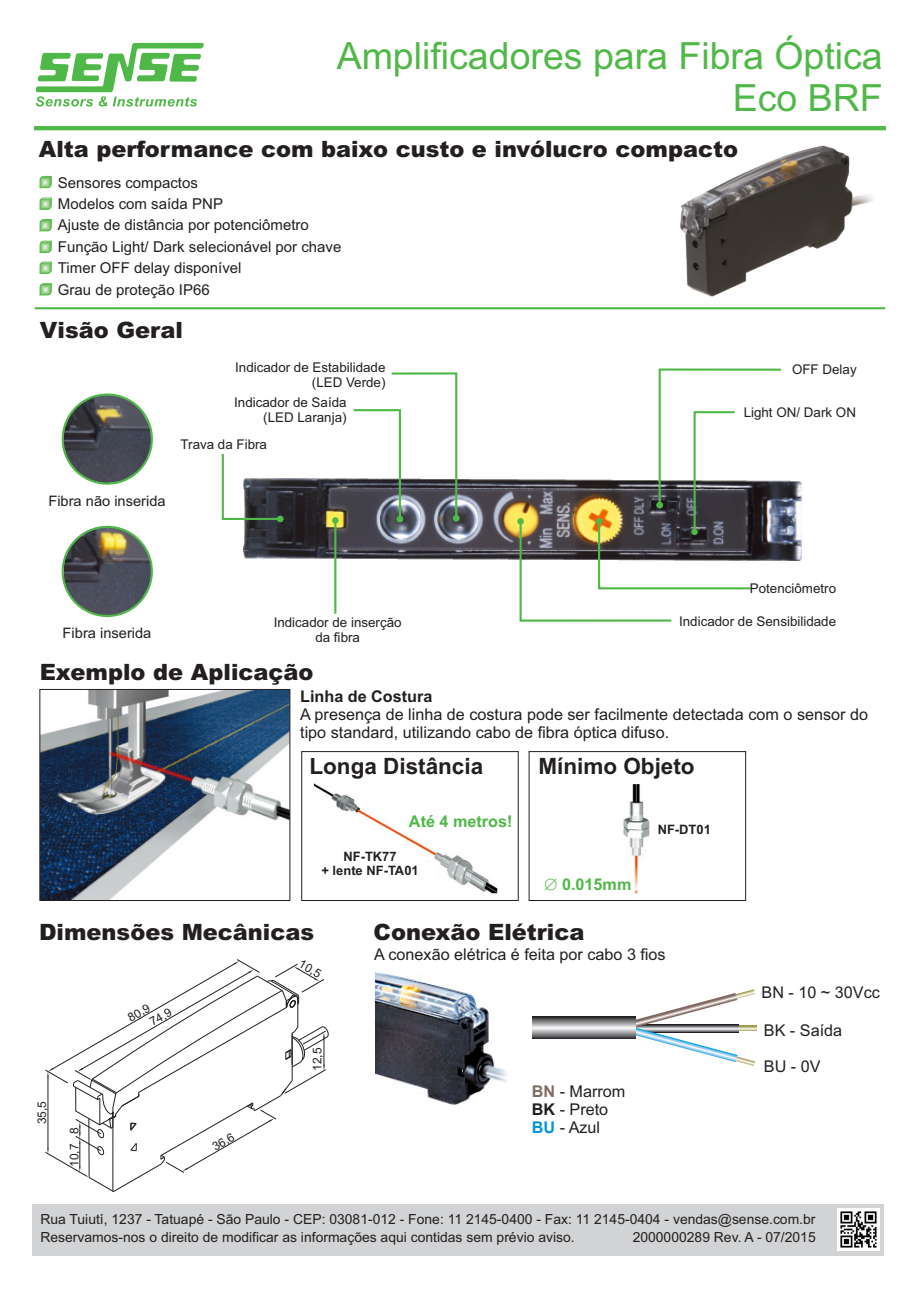
<style>
.page{position:relative;width:920px;height:1290px;background:#fff}
.page>*{position:absolute;margin:0;border:0;box-sizing:border-box;transform-origin:0 0}
.t1{font:37.5px/41.8px "Arial";color:#50b848;text-align:right}
.t2{font:900 22.5px "Arial";color:#231f20}
.t3{font:700 22.5px "Arial";color:#231f20}
.t4{font:16.2px/18.1px "Arial";color:#231f20}
.t5{font:700 16.2px "Arial";color:#50b848}
.t6{font:700 16.2px "Arial";color:#231f20}
.t7{font:15px/21.5px "Arial";color:#231f20}
.t8{font:14.4px "Arial";color:#231f20}
.t9{font:13.95px/18.1px "Arial";color:#231f20}
.t10{font:13.35px/15px "Arial";color:#231f20;text-align:right}
.t11{font:700 12.9px/14.4px "Arial";color:#231f20;text-align:center}
.t12{font:12px "Arial";color:#231f20}
.s1{font-weight:700;color:#806b64}
.s2{font-weight:700}
.s3{font-weight:700;color:#0095da}
</style>
<div class="page">
<svg style="left:34px;top:126px;width:852px;height:5px;background:#69c263"></svg>
<hr style="left:35px;top:307px;width:850px;height:2px;background:#50b848">
<svg style="left:39px;top:176px;width:13px;height:12px"></svg>
<svg style="left:39px;top:197px;width:13px;height:13px"></svg>
<svg style="left:39px;top:219px;width:13px;height:13px"></svg>
<svg style="left:39px;top:240px;width:13px;height:13px"></svg>
<svg style="left:39px;top:261px;width:13px;height:13px"></svg>
<svg style="left:39px;top:283px;width:13px;height:13px"></svg>
<svg style="left:36px;top:43px;width:168px;height:64px"></svg>
<img style="left:243px;top:478px;width:559px;height:84px">
<img style="left:63px;top:395px;width:88px;height:89px">
<img style="left:63px;top:527px;width:89px;height:88px">
<svg style="left:352px;top:372px;width:107px;height:150px"></svg>
<svg style="left:518px;top:368px;width:265px;height:254px"></svg>
<div style="left:517px;top:518px;width:7px;height:7px;background:#50b848;border-radius:50%"></div>
<svg style="left:221px;top:453px;width:62px;height:69px"></svg>
<div style="left:596px;top:518px;width:6px;height:7px;background:#50b848;border-radius:50%"></div>
<div style="left:691px;top:529px;width:7px;height:6px;background:#50b848;border-radius:50%"></div>
<hr style="left:334px;top:520px;width:2px;height:94px;background:#50b848">
<div style="left:332px;top:517px;width:7px;height:7px;background:#50b848;border-radius:50%"></div>
<div style="left:62px;top:393px;width:91px;height:92px;border:2px solid #50b848;border-radius:50%"></div>
<div style="left:62px;top:526px;width:91px;height:91px;border:2px solid #50b848;border-radius:50%"></div>
<img style="left:41px;top:691px;width:247px;height:208px">
<div style="left:39px;top:689px;width:251px;height:212px;border:1px solid #231f20"></div>
<img style="left:313px;top:784px;width:185px;height:110px">
<img style="left:623px;top:784px;width:27px;height:110px">
<svg style="left:45px;top:959px;width:284px;height:233px"></svg>
<img style="left:680px;top:145px;width:193px;height:152px">
<div style="left:33px;top:1204px;width:851px;height:51px;background:#d1d3d4"></div>
<img style="left:837px;top:1208px;width:43px;height:43px">
<div style="left:301px;top:751px;width:218px;height:150px;border:1px solid #231f20"></div>
<div style="left:529px;top:751px;width:217px;height:150px;border:1px solid #231f20"></div>
<svg style="left:625px;top:989px;width:130px;height:77px"></svg>
<svg style="left:533px;top:1017px;width:102px;height:21px;background:#969799"></svg>
<img style="left:375px;top:971px;width:132px;height:134px">
<h1 class="t1" style="left:337px;top:38px;width:548px">Amplificadores para Fibra Óptica<br>Eco BRF</h1>
<h2 class="t2" style="left:39px;top:141px;width:701px">Alta performance com baixo custo e invólucro compacto</h2>
<p class="t7" style="left:58px;top:173px;width:285px">Sensores compactos<br>Modelos com saída PNP<br>Ajuste de distância por potenciômetro<br>Função Light/ Dark selecionável por chave<br>Timer OFF delay disponível<br>Grau de proteção IP66</p>
<h2 class="t2" style="left:40px;top:322px;width:145px">Visão Geral</h2>
<p class="t10" style="left:235px;top:361px;width:152px">Indicador de Estabilidade (LED Verde)</p>
<p class="t10" style="left:792px;top:363px;width:66px">OFF Delay</p>
<p class="t10" style="left:744px;top:406px;width:114px">Light ON/ Dark ON</p>
<p class="t10" style="left:234px;top:396px;width:114px">Indicador de Saída (LED Laranja)</p>
<p class="t10" style="left:181px;top:438px;width:88px">Trava da Fibra</p>
<p class="t8" style="left:48px;top:496px;width:119px">Fibra não inserida</p>
<p class="t8" style="left:63px;top:628px;width:90px">Fibra inserida</p>
<p class="t10" style="left:274px;top:616px;width:130px;text-align:center">Indicador de inserção da fibra</p>
<h2 class="t2" style="left:40px;top:663px;width:275px">Exemplo de Aplicação</h2>
<p class="t10" style="left:750px;top:582px;width:88px">Potenciômetro</p>
<p class="t10" style="left:679px;top:615px;width:159px">Indicador de Sensibilidade</p>
<p class="t6" style="left:300px;top:690px;width:134px">Linha de Costura</p>
<p class="t4" style="left:300px;top:706px;width:569px">A presença de linha de costura pode ser facilmente detectada com o sensor do tipo standard, utilizando cabo de fibra óptica difuso.</p>
<h2 class="t3" style="left:309px;top:758px;width:175px">Longa Distância</h2>
<p class="t5" style="left:409px;top:815px;width:105px">Até 4 metros!</p>
<p class="t11" style="left:321px;top:850px;width:99px">NF-TK77<br>+ lente NF-TA01</p>
<h2 class="t3" style="left:538px;top:758px;width:158px">Mínimo Objeto</h2>
<p class="t5" style="left:562px;top:878px;width:71px">0.015mm</p>
<p class="t11" style="left:658px;top:824px;width:55px">NF-DT01</p>
<h2 class="t2" style="left:39px;top:924px;width:277px">Dimensões Mecânicas</h2>
<p class="t12" style="left:37px;top:1124px;width:25px;rotate:-90deg">35,5</p>
<p class="t12" style="left:70px;top:1134px;width:8px;rotate:-90deg">8</p>
<p class="t12" style="left:70px;top:1167px;width:25px;rotate:-90deg">10,7</p>
<p class="t12" style="left:127px;top:1014px;width:25px;rotate:-30deg">80,9</p>
<p class="t12" style="left:148px;top:1019px;width:25px;rotate:-30deg">74,9</p>
<p class="t12" style="left:211px;top:1143px;width:25px;rotate:-30deg">36,6</p>
<p class="t12" style="left:302px;top:959px;width:25px;rotate:30deg">10,5</p>
<p class="t12" style="left:313px;top:1071px;width:25px;rotate:-90deg">12,5</p>
<h2 class="t2" style="left:374px;top:924px;width:212px">Conexão Elétrica</h2>
<p class="t4" style="left:374px;top:947px;width:293px">A conexão elétrica é feita por cabo 3 fios</p>
<p class="t4" style="left:532px;top:1083px;width:95px"><span class="s1">BN</span> - Marrom<br><span class="s2">BK</span> - Preto<br><span class="s3">BU</span> - Azul</p>
<p class="t4" style="left:762px;top:985px;width:120px">BN - 10 ~ 30Vcc</p>
<p class="t4" style="left:764px;top:1023px;width:80px">BK - Saída</p>
<p class="t4" style="left:764px;top:1058px;width:58px">BU - 0V</p>
<p class="t9" style="left:40px;top:1212px;width:777px">Rua Tuiutí, 1237 - Tatuapé - São Paulo - CEP: 03081-012 - Fone: 11 2145-0400 - Fax: 11 2145-0404 - vendas@sense.com.br<br>Reservamos-nos o direito de modificar as informações aqui contidas sem prévio aviso.</p>
<p class="t9" style="left:633px;top:1230px;width:185px">2000000289 Rev. A - 07/2015</p>
</div>
